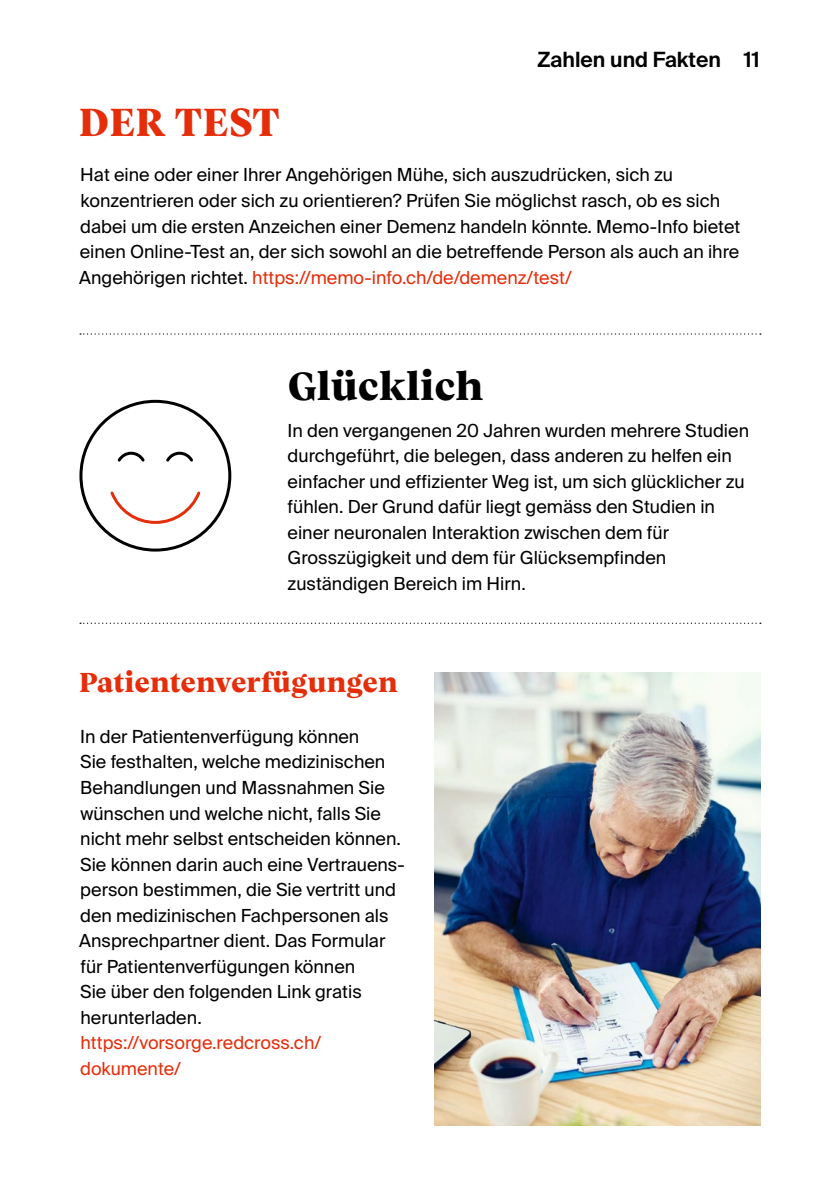
<style>
.page{position:relative;width:840px;height:1191px;background:#fff}
.page>*{position:absolute;margin:0;border:0;box-sizing:border-box;transform-origin:0 0}
.t1{font:800 40px "Vesterbro";color:#000}
.t2{font:800 40px "Vesterbro";color:#e62d0a}
.t3{font:800 28px "Vesterbro";color:#e62d0a}
.t4{font:600 21px "Suisse Intl";color:#000}
.t5{font:18px/25.6px "Suisse Intl";color:#000}
.t6{font:18px/25.6px "Suisse Intl";color:#e62d0a}
.s1{color:#e62d0a}
</style>
<div class="page">
<div style="left:79px;top:400px;width:152px;height:151px;border:3px solid #000;border-radius:50%"></div>
<svg style="left:110px;top:491px;width:91px;height:33px"></svg>
<svg style="left:117px;top:451px;width:76px;height:11px"></svg>
<img style="left:434px;top:673px;width:326px;height:452px">
<svg style="left:80px;top:622px;width:680px;height:2px"></svg>
<svg style="left:80px;top:333px;width:680px;height:1px"></svg>
<p class="t4" style="left:537px;top:47px;width:224px">Zahlen und Fakten 11</p>
<h1 class="t2" style="left:79px;top:93px;width:203px">DER TEST</h1>
<p class="t5" style="left:79px;top:162px;width:662px">Hat eine oder einer Ihrer Angehörigen Mühe, sich auszudrücken, sich zu konzentrieren oder sich zu orientieren? Prüfen Sie möglichst rasch, ob es sich dabei um die ersten Anzeichen einer Demenz handeln könnte. Memo-Info bietet einen Online-Test an, der sich sowohl an die betreffende Person als auch an ihre Angehörigen richtet. <span class="s1">https://memo-info.ch/de/demenz/test/</span></p>
<h1 class="t1" style="left:287px;top:357px;width:198px">Glücklich</h1>
<p class="t5" style="left:287px;top:418px;width:463px">In den vergangenen 20 Jahren wurden mehrere Studien durchgeführt, die belegen, dass anderen zu helfen ein einfacher und effizienter Weg ist, um sich glücklicher zu fühlen. Der Grund dafür liegt gemäss den Studien in einer neuronalen Interaktion zwischen dem für Grosszügigkeit und dem für Glücksempfinden zuständigen Bereich im Hirn.</p>
<h2 class="t3" style="left:79px;top:661px;width:320px">Patientenverfügungen</h2>
<p class="t5" style="left:79px;top:724px;width:327px">In der Patientenverfügung können<br>Sie festhalten, welche medizinischen Behandlungen und Massnahmen Sie wünschen und welche nicht, falls Sie nicht mehr selbst entscheiden können.<br>Sie können darin auch eine Vertrauens&shy;person bestimmen, die Sie vertritt und den medizinischen Fachpersonen als Ansprechpartner dient. Das Formular für Patientenverfügungen können<br>Sie über den folgenden Link gratis herunterladen.</p>
<p class="t6" style="left:80px;top:1030px;width:242px">https://vorsorge.redcross.ch/ dokumente/</p>
</div>
